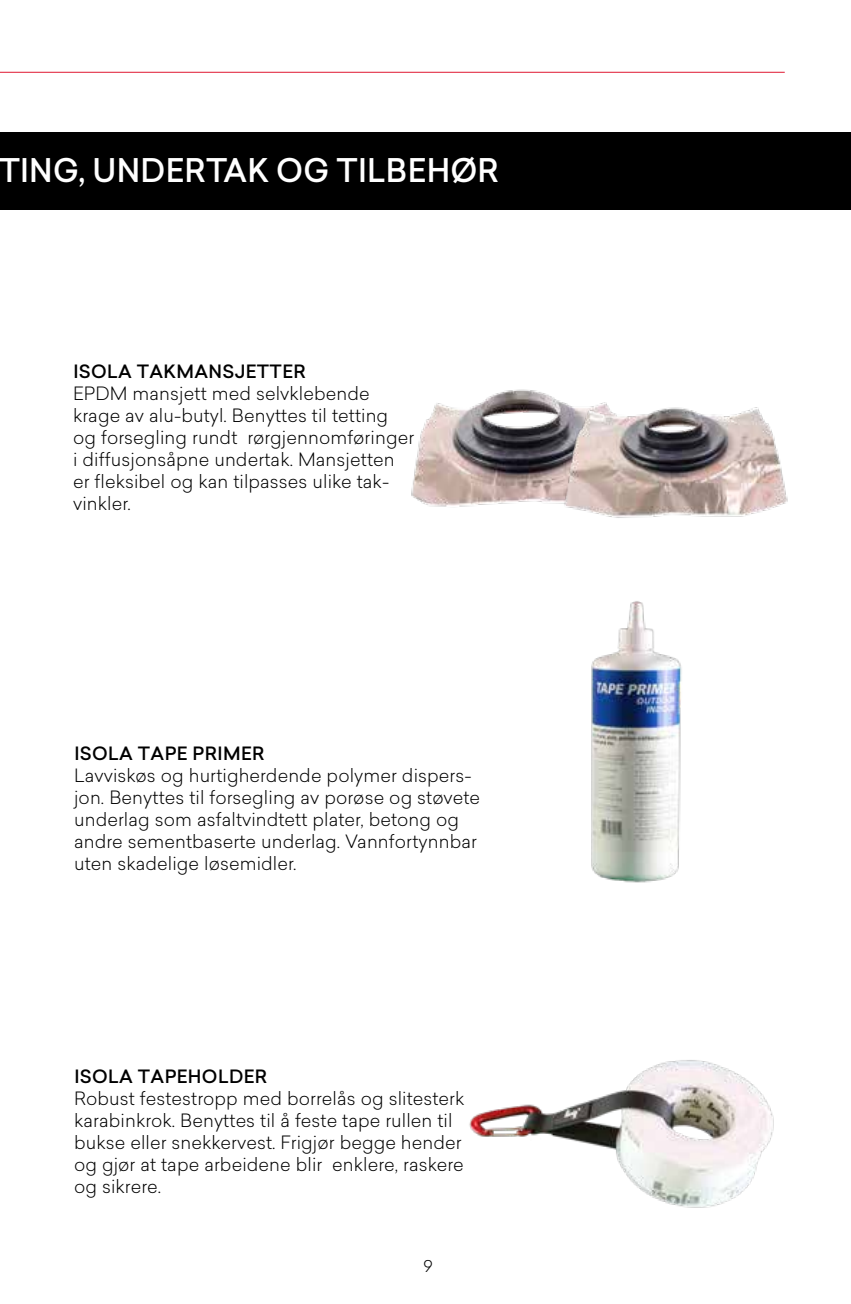
<style>
.page{position:relative;width:851px;height:1304px;background:#fff}
.page>*{position:absolute;margin:0;border:0;box-sizing:border-box;transform-origin:0 0}
.t1{font:500 32px "Sailec";letter-spacing:.01em;color:#fff}
.t2{font:300 18px/22px "Sailec";letter-spacing:.005em;color:#000}
.t3{font:500 18px "Sailec";letter-spacing:.02em;color:#000}
.t4{font:300 16px "Sailec";color:#000}
</style>
<div class="page">
<hr style="left:0;top:72px;width:784px;height:1px;background:#df1831">
<img style="left:469px;top:1060px;width:305px;height:148px">
<div style="left:0;top:132px;width:850px;height:78px;background:#000"></div>
<img style="left:591px;top:601px;width:91px;height:282px">
<img style="left:411px;top:389px;width:133px;height:118px">
<img style="left:544px;top:393px;width:244px;height:125px">
<h1 class="t1" style="left:-2px;top:148px;width:502px">TING, UNDERTAK OG TILBEHØR</h1>
<p class="t3" style="left:73px;top:359px;width:234px">ISOLA TAKMANSJETTER</p>
<p class="t2" style="left:73px;top:382px;width:342px">EPDM mansjett med selvklebende krage av alu-butyl. Benyttes til tetting og forsegling rundt rørgjennomføringer i diffusjonsåpne undertak. Mansjetten er fleksibel og kan tilpasses ulike tak&shy;vinkler.</p>
<p class="t3" style="left:74px;top:741px;width:192px">ISOLA TAPE PRIMER</p>
<p class="t2" style="left:74px;top:764px;width:407px">Lavviskøs og hurtigherdende polymer dispers&shy;jon. Benyttes til forsegling av porøse og støvete underlag som asfaltvindtett plater, betong og andre sementbaserte underlag. Vannfortynnbar uten skadelige løsemidler.</p>
<p class="t3" style="left:74px;top:1064px;width:194px">ISOLA TAPEHOLDER</p>
<p class="t2" style="left:74px;top:1087px;width:392px">Robust festestropp med borrelås og slitesterk karabinkrok. Benyttes til å feste tape rullen til bukse eller snekkervest. Frigjør begge hender og gjør at tape arbeidene blir enklere, raskere og sikrere.</p>
<p class="t4" style="left:423px;top:1255px;width:11px">9</p>
</div>
